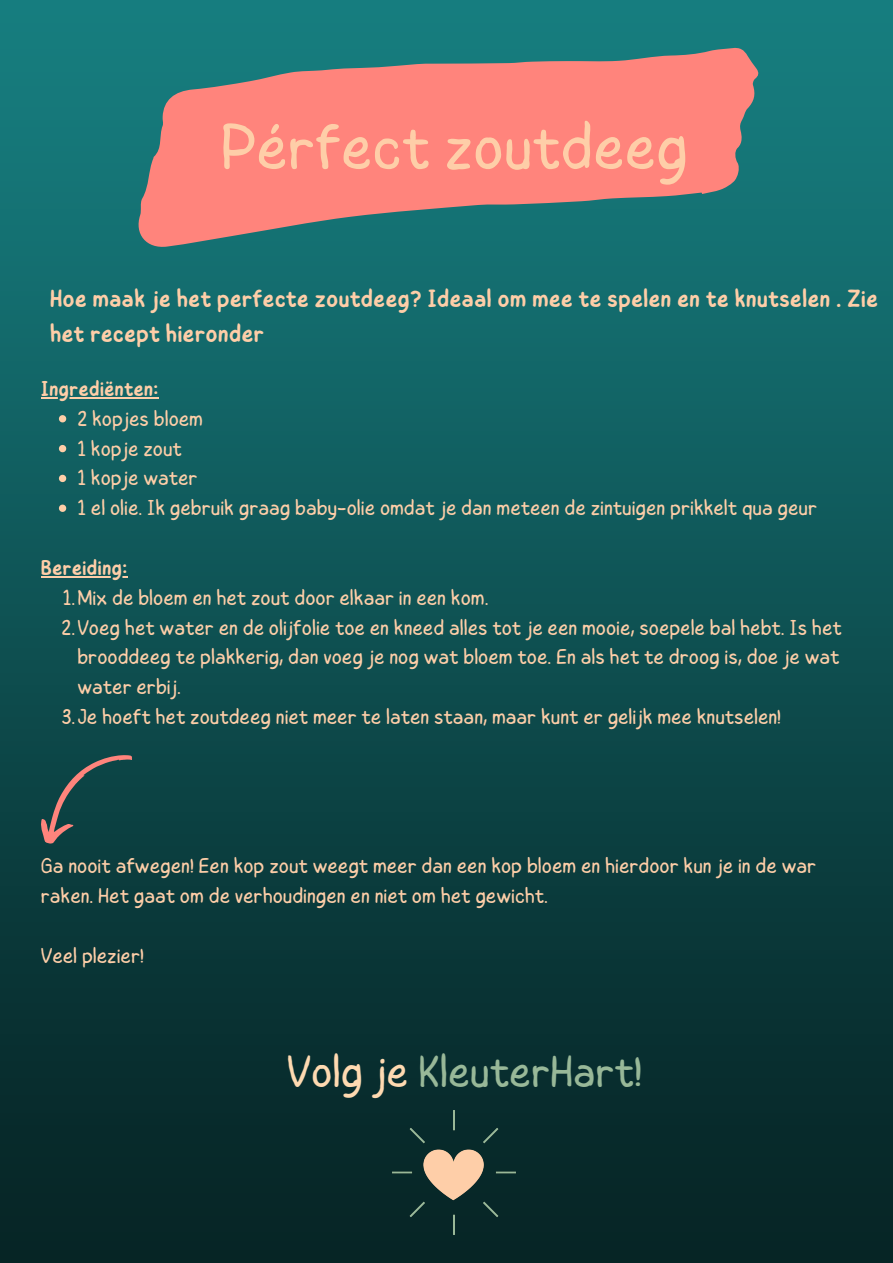
<style>
.page{position:relative;width:893px;height:1263px;background:#fff}
.page>*{position:absolute;margin:0;border:0;box-sizing:border-box;transform-origin:0 0}
.t1{font:300 64.65px "Childos Arabic";color:#fecea8}
.t2{font:300 45px "Childos Arabic";color:#98b898}
.t3{font:500 24.97px/34.9px "Childos Arabic";color:#fecea8}
.t4{font:300 21.45px/29.8px "Childos Arabic";color:#fecea8;text-align:justify}
.t5{font:500 21.45px "Childos Arabic";color:#fecea8}
.s1{color:#ffdab1}
</style>
<div class="page">
<img style="left:0;top:0;width:893px;height:1263px">
<svg style="left:134px;top:47px;width:625px;height:202px;background:#b37f7a"></svg>
<img style="left:353px;top:1100px;width:202px;height:145px">
<svg style="left:59px;top:415px;width:7px;height:7px"></svg>
<svg style="left:59px;top:445px;width:7px;height:7px"></svg>
<svg style="left:59px;top:475px;width:7px;height:7px"></svg>
<svg style="left:59px;top:505px;width:7px;height:7px"></svg>
<hr style="left:41px;top:397px;width:118px;height:2px;background:#fecea8">
<hr style="left:41px;top:576px;width:86px;height:2px;background:#fecea8">
<svg style="left:28px;top:735px;width:106px;height:116px;background:#1d4748"></svg>
<p class="t1" style="left:220px;top:101px;width:469px">Pérfect zoutdeeg</p>
<p class="t3" style="left:50px;top:281px;width:830px">Hoe maak je het perfecte zoutdeeg? Ideaal om mee te spelen en te knutselen . Zie het recept hieronder</p>
<p class="t5" style="left:41px;top:373px;width:119px">Ingrediënten:</p>
<p class="t4" style="left:77px;top:404px;width:127px">2 kopjes bloem</p>
<p class="t4" style="left:77px;top:434px;width:106px">1 kopje zout</p>
<p class="t4" style="left:77px;top:464px;width:122px">1 kopje water</p>
<p class="t4" style="left:77px;top:493px;width:741px">1 el olie. Ik gebruik graag baby-olie omdat je dan meteen de zintuigen prikkelt qua geur</p>
<p class="t5" style="left:41px;top:552px;width:88px">Bereiding:</p>
<p class="t4" style="left:63px;top:583px;width:427px">1.Mix de bloem en het zout door elkaar in een kom.</p>
<p class="t4" style="left:77px;top:613px;width:766px;text-indent:-16px">2.Voeg het water en de olijfolie toe en kneed alles tot je een mooie, soepele bal hebt. Is het brooddeeg te plakkerig, dan voeg je nog wat bloem toe. En als het te droog is, doe je wat water erbij.</p>
<p class="t4" style="left:61px;top:702px;width:721px">3.Je hoeft het zoutdeeg niet meer te laten staan, maar kunt er gelijk mee knutselen!</p>
<p class="t4" style="left:41px;top:851px;width:777px">Ga nooit afwegen! Een kop zout weegt meer dan een kop bloem en hierdoor kun je in de war raken. Het gaat om de verhoudingen en niet om het gewicht.</p>
<p class="t4" style="left:41px;top:941px;width:104px">Veel plezier!</p>
<p class="t2" style="left:287px;top:1040px;width:356px"><span class="s1">Volg je</span> KleuterHart!</p>
</div>
